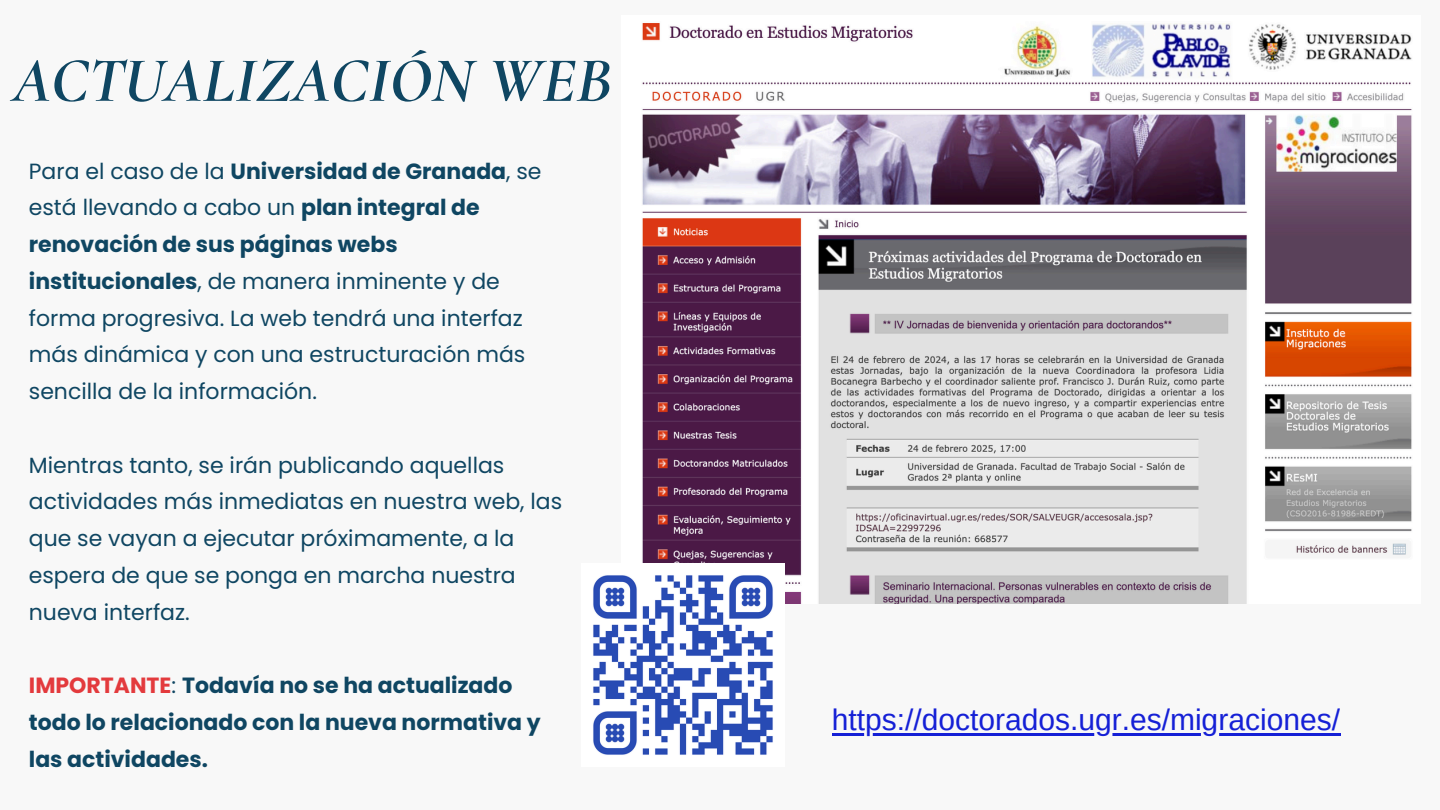
<style>
.page{position:relative;width:1440px;height:810px;background:#f8f8f8}
.page>*{position:absolute;margin:0;border:0;box-sizing:border-box;transform-origin:0 0}
.t1{font:italic 700 64px "Cormorant Garamond";color:#0f4662}
.t2{font:30px "Arimo";color:#1520d6}
.t3{font:22px/36.8px "Poppins";color:#0f4662}
.t4{font:700 22px/36.8px "Poppins";color:#0f4662}
.s1{font-weight:700}
.s2{color:#e33a3d}
.s3{font-weight:400}
</style>
<div class="page">
<img style="left:642px;top:23px;width:770px;height:580px">
<img style="left:593px;top:563px;width:191px;height:192px">
<hr style="left:832px;top:733px;width:508px;height:3px;background:#1520d6">
<p class="t1" style="left:12px;top:42px;width:601px">ACTUALIZACIÓN WEB</p>
<h1 class="t3" style="left:29px;top:152px;width:514px">Para el caso de la <span class="s1">Universidad de Granada</span>, se está llevando a cabo un <span class="s1">plan integral de renovación de sus páginas webs institucionales</span>, de manera inminente y de forma progresiva. La web tendrá una interfaz más dinámica y con una estructuración más sencilla de la información.</h1>
<p class="t3" style="left:29px;top:446px;width:535px">Mientras tanto, se irán publicando aquellas actividades más inmediatas en nuestra web, las que se vayan a ejecutar próximamente, a la espera de que se ponga en marcha nuestra nueva interfaz.</p>
<p class="t4" style="left:29px;top:667px;width:513px"><span class="s2">IMPORTANTE</span><span class="s3">:</span> Todavía no se ha actualizado todo lo relacionado con la nueva normativa y las actividades.</p>
<p class="t2" style="left:832px;top:703px;width:510px">https://doctorados.ugr.es/migraciones/</p>
</div>
